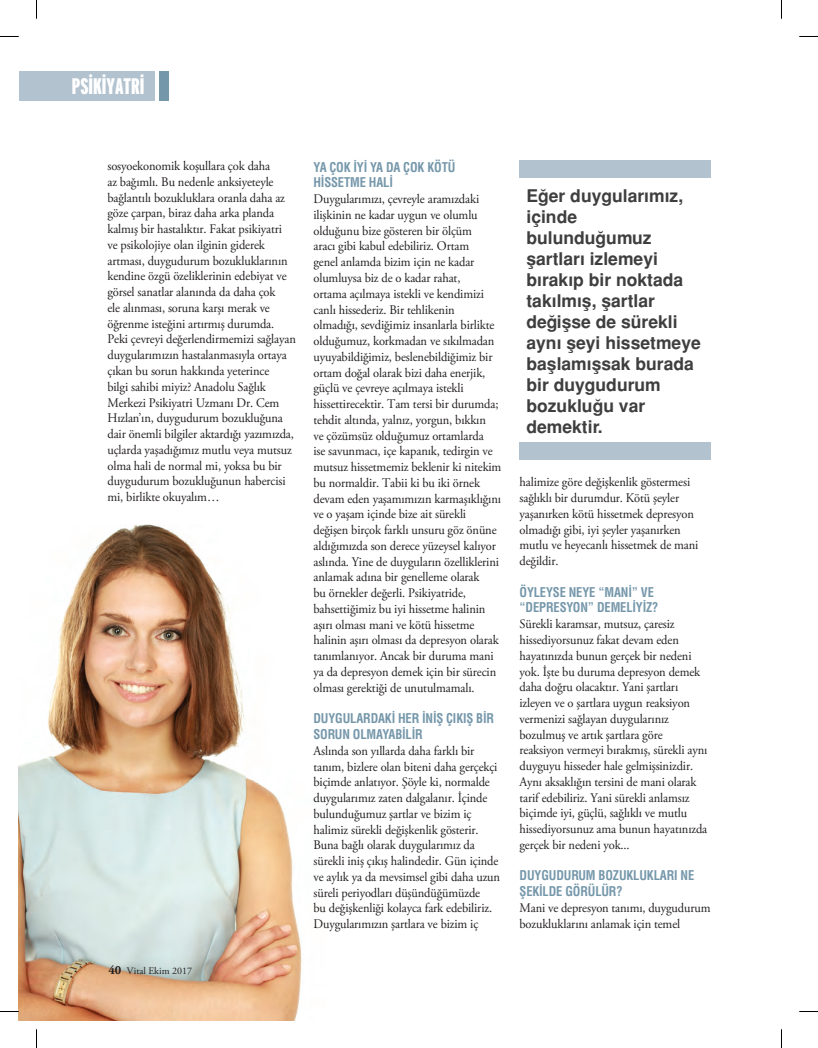
<style>
.page{position:relative;width:818px;height:1048px;background:#fff}
.page>*{position:absolute;margin:0;border:0;box-sizing:border-box;transform-origin:0 0}
.disiplin{font:900 extra-condensed 22.5px "Interstate";color:#fff}
.metin{font:700 17.5px/21px "Helvetica Tr";color:#3e3e3f}
.metin-2{font:13.12px/15.8px "Adobe Garamond Pro";letter-spacing:-.01em;color:#231f20;scale:.95 1}
.ara{font:13.12px/15.8px "Helvetica Cond Bold Tr";letter-spacing:-.01em;color:#7597aa;scale:.95 1}
.t1{font:10px "Adobe Garamond Pro";color:#231f20}
.s1{font-weight:700;font-size:12.5px}
</style>
<div class="page">
<img style="left:19px;top:524px;width:283px;height:496px">
<div style="left:519px;top:160px;width:191px;height:18px;background:#b2c2cf"></div>
<div style="left:519px;top:442px;width:191px;height:18px;background:#b2c2cf"></div>
<div style="left:159px;top:72px;width:9px;height:29px;background:#7597aa"></div>
<div style="left:19px;top:72px;width:135px;height:29px;background:#b2c2cf"></div>
<svg style="left:0;top:36px;width:19px;height:1px"></svg>
<svg style="left:799px;top:36px;width:18px;height:1px"></svg>
<svg style="left:0;top:1010px;width:19px;height:2px"></svg>
<svg style="left:799px;top:1011px;width:18px;height:1px"></svg>
<svg style="left:36px;top:0;width:1px;height:19px"></svg>
<svg style="left:36px;top:1029px;width:1px;height:18px"></svg>
<p class="disiplin" style="left:72px;top:74px;width:74px">PSİKİYATRİ</p>
<p class="metin-2" style="left:107px;top:158px;width:200px">sosyoekonomik koşullara çok daha<br>az bağımlı. Bu nedenle anksiyeteyle bağlantılı bozukluklara oranla daha az göze çarpan, biraz daha arka planda kalmış bir hastalıktır. Fakat psikiyatri<br>ve psikolojiye olan ilginin giderek artması, duygudurum bozukluklarının kendine özgü özeliklerinin edebiyat ve görsel sanatlar alanında da daha çok<br>ele alınması, soruna karşı merak ve öğrenme isteğini artırmış durumda.<br>Peki çevreyi değerlendirmemizi sağlayan duygularımızın hastalanmasıyla ortaya çıkan bu sorun hakkında yeterince<br>bilgi sahibi miyiz? Anadolu Sağlık Merkezi Psikiyatri Uzmanı Dr. Cem Hızlan’ın, duygudurum bozukluğuna dair önemli bilgiler aktardığı yazımızda, uçlarda yaşadığımız mutlu veya mutsuz olma hali de normal mi, yoksa bu bir duygudurum bozukluğunun habercisi mi, birlikte okuyalım…</p>
<p class="ara" style="left:313px;top:159px;width:151px">YA ÇOK İYİ YA DA ÇOK KÖTÜ<br>HİSSETME HALİ</p>
<p class="metin-2" style="left:313px;top:192px;width:199px">Duygularımızı, çevreyle aramızdaki ilişkinin ne kadar uygun ve olumlu olduğunu bize gösteren bir ölçüm<br>aracı gibi kabul edebiliriz. Ortam<br>genel anlamda bizim için ne kadar olumluysa biz de o kadar rahat,<br>ortama açılmaya istekli ve kendimizi canlı hissederiz. Bir tehlikenin olmadığı, sevdiğimiz insanlarla birlikte olduğumuz, korkmadan ve sıkılmadan uyuyabildiğimiz, beslenebildiğimiz bir ortam doğal olarak bizi daha enerjik, güçlü ve çevreye açılmaya istekli hissettirecektir. Tam tersi bir durumda; tehdit altında, yalnız, yorgun, bıkkın<br>ve çözümsüz olduğumuz ortamlarda<br>ise savunmacı, içe kapanık, tedirgin ve mutsuz hissetmemiz beklenir ki nitekim bu normaldir. Tabii ki bu iki örnek devam eden yaşamımızın karmaşıklığını ve o yaşam içinde bize ait sürekli değişen birçok farklı unsuru göz önüne aldığımızda son derece yüzeysel kalıyor aslında. Yine de duyguların özelliklerini anlamak adına bir genelleme olarak<br>bu örnekler değerli. Psikiyatride, bahsettiğimiz bu iyi hissetme halinin aşırı olması mani ve kötü hissetme halinin aşırı olması da depresyon olarak tanımlanıyor. Ancak bir duruma mani ya da depresyon demek için bir sürecin olması gerektiği de unutulmamalı.</p>
<p class="ara" style="left:313px;top:710px;width:191px">DUYGULARDAKİ HER İNİŞ ÇIKIŞ BİR<br>SORUN OLMAYABİLİR</p>
<p class="metin-2" style="left:313px;top:743px;width:198px">Aslında son yıllarda daha farklı bir tanım, bizlere olan biteni daha gerçekçi biçimde anlatıyor. Şöyle ki, normalde duygularımız zaten dalgalanır. İçinde bulunduğumuz şartlar ve bizim iç halimiz sürekli değişkenlik gösterir.<br>Buna bağlı olarak duygularımız da sürekli iniş çıkış halindedir. Gün içinde ve aylık ya da mevsimsel gibi daha uzun süreli periyodları düşündüğümüzde<br>bu değişkenliği kolayca fark edebiliriz.<br>Duygularımızın şartlara ve bizim iç</p>
<p class="t1" style="left:108px;top:965px;width:85px"><span class="s1">40</span> Vital Ekim 2017</p>
<p class="metin" style="left:526px;top:185px;width:176px">Eğer duygularımız, içinde bulunduğumuz şartları izlemeyi bırakıp bir noktada takılmış, şartlar değişse de sürekli aynı şeyi hissetmeye başlamışsak burada bir duygudurum bozukluğu var demektir.</p>
<p class="metin-2" style="left:519px;top:475px;width:190px">halimize göre değişkenlik göstermesi sağlıklı bir durumdur. Kötü şeyler yaşanırken kötü hissetmek depresyon olmadığı gibi, iyi şeyler yaşanırken mutlu ve heyecanlı hissetmek de mani değildir.</p>
<p class="ara" style="left:519px;top:584px;width:147px">ÖYLEYSE NEYE “MANİ” VE “DEPRESYON” DEMELİYİZ?</p>
<p class="metin-2" style="left:519px;top:616px;width:199px">Sürekli karamsar, mutsuz, çaresiz hissediyorsunuz fakat devam eden hayatınızda bunun gerçek bir nedeni yok. İşte bu duruma depresyon demek daha doğru olacaktır. Yani şartları izleyen ve o şartlara uygun reaksiyon vermenizi sağlayan duygularınız bozulmuş ve artık şartlara göre reaksiyon vermeyi bırakmış, sürekli aynı duyguyu hisseder hale gelmişsinizdir.<br>Aynı aksaklığın tersini de mani olarak tarif edebiliriz. Yani sürekli anlamsız biçimde iyi, güçlü, sağlıklı ve mutlu hissediyorsunuz ama bunun hayatınızda gerçek bir nedeni yok...</p>
<p class="ara" style="left:519px;top:867px;width:185px">DUYGUDURUM BOZUKLUKLARI NE<br>ŞEKİLDE GÖRÜLÜR?</p>
<p class="metin-2" style="left:519px;top:900px;width:202px">Mani ve depresyon tanımı, duygudurum bozukluklarını anlamak için temel</p>
</div>
